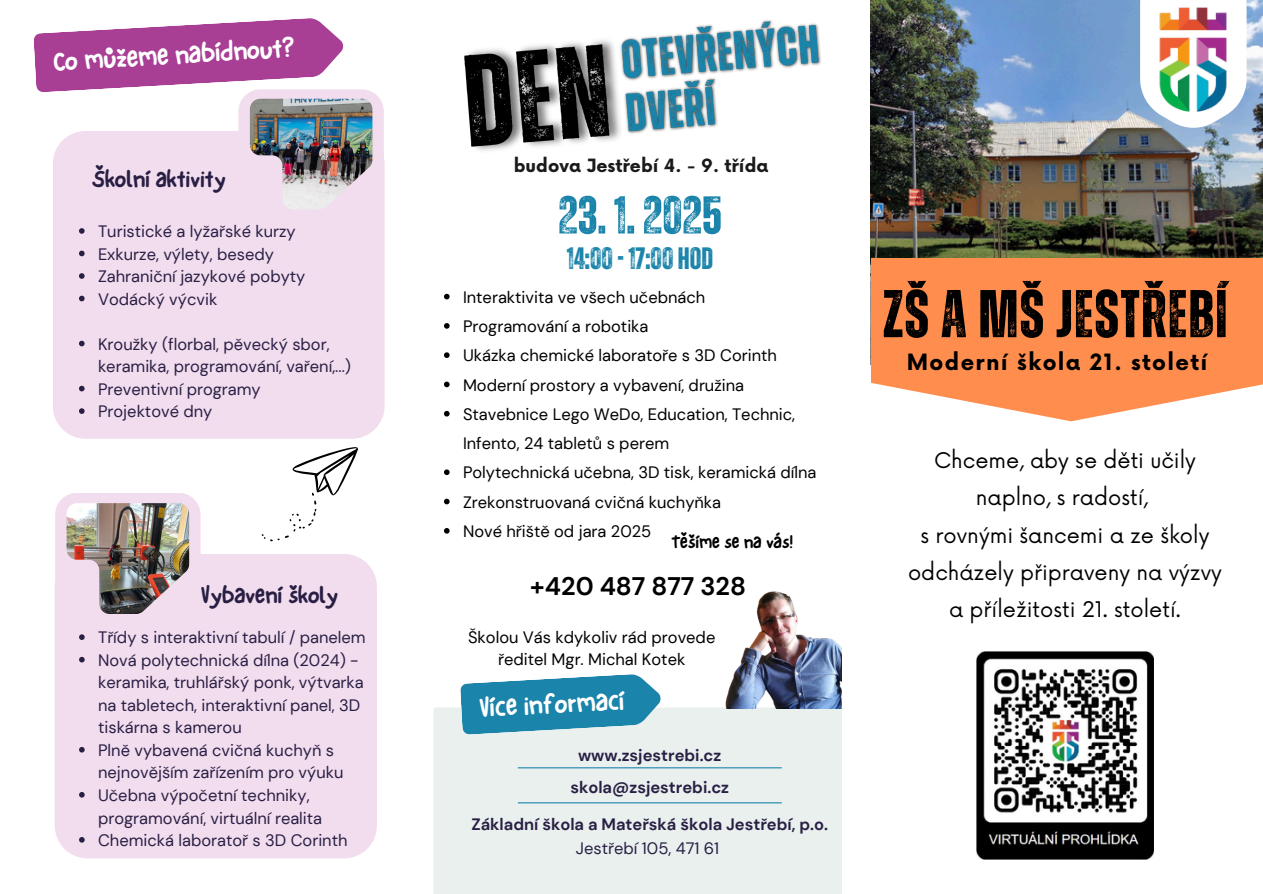
<style>
.page{position:relative;width:1263px;height:894px;background:#fff}
.page>*{position:absolute;margin:0;border:0;box-sizing:border-box;transform-origin:0 0}
.t1{font:700 67.35px "Zuume Rough";letter-spacing:.02em;color:#000}
.t2{font:700 53.25px "Zuume Rough";color:#1b84aa}
.t3{font:700 30.9px "Zuume Rough";color:#1b84aa}
.t4{font:26.25px "NF One Little Font Bold";color:#fff}
.t5{font:700 25.35px "DM Sans";color:#000}
.t6{font:23.4px "NF One Little Font Bold";color:#291f44}
.t7{font:700 21.9px "Now";letter-spacing:.06em;color:#000}
.t8{font:21px/37.2px "Now";color:#000;text-align:center}
.t9{font:700 17.85px "Now";color:#1b1919}
.t10{font:17.85px "NF One Little Font Bold";color:#000}
.t11{font:16.5px/22.5px "DM Sans";color:#291f44}
.t12{font:16.5px/22.5px "DM Sans";color:#000;text-align:center}
.t13{font:700 16.5px "DM Sans";color:#291f44}
</style>
<div class="page">
<img style="left:871px;top:0;width:392px;height:258px">
<div style="left:238px;top:89px;width:146px;height:130px;background:#f2ddee;border-radius:22px"></div>
<svg style="left:1140px;top:0;width:106px;height:128px"></svg>
<div style="left:53px;top:131px;width:331px;height:307px;background:#f2ddee"></div>
<img style="left:250px;top:99px;width:122px;height:110px">
<div style="left:433px;top:707px;width:409px;height:186px;background:#e9f0ee"></div>
<img style="left:726px;top:591px;width:116px;height:116px">
<div style="left:55px;top:492px;width:146px;height:130px;background:#f2ddee;border-radius:22px"></div>
<div style="left:55px;top:553px;width:322px;height:305px;background:#f2ddee"></div>
<img style="left:67px;top:503px;width:122px;height:110px">
<hr style="left:518px;top:767px;width:264px;height:1px;background:#1b84aa">
<hr style="left:518px;top:802px;width:264px;height:1px;background:#1b84aa">
<img style="left:1151px;top:0;width:84px;height:116px">
<svg style="left:871px;top:258px;width:392px;height:163px;background:#ff9a62"></svg>
<svg style="left:460px;top:674px;width:201px;height:60px;background:#479bb9"></svg>
<svg style="left:79px;top:228px;width:6px;height:6px"></svg>
<svg style="left:79px;top:250px;width:6px;height:6px"></svg>
<svg style="left:79px;top:273px;width:6px;height:6px"></svg>
<svg style="left:79px;top:295px;width:6px;height:6px"></svg>
<svg style="left:79px;top:340px;width:6px;height:6px"></svg>
<svg style="left:79px;top:385px;width:6px;height:6px"></svg>
<svg style="left:79px;top:408px;width:6px;height:6px"></svg>
<svg style="left:261px;top:447px;width:97px;height:94px"></svg>
<svg style="left:34px;top:18px;width:309px;height:74px"></svg>
<img style="left:976px;top:651px;width:178px;height:208px">
<img style="left:464px;top:40px;width:151px;height:111px">
<img style="left:615px;top:20px;width:206px;height:119px">
<svg style="left:444px;top:294px;width:6px;height:5px"></svg>
<svg style="left:444px;top:323px;width:6px;height:5px"></svg>
<svg style="left:444px;top:352px;width:6px;height:6px"></svg>
<svg style="left:444px;top:381px;width:6px;height:36px"></svg>
<svg style="left:444px;top:469px;width:6px;height:6px"></svg>
<svg style="left:444px;top:498px;width:6px;height:6px"></svg>
<svg style="left:444px;top:528px;width:6px;height:5px"></svg>
<svg style="left:79px;top:634px;width:6px;height:5px"></svg>
<svg style="left:79px;top:656px;width:6px;height:6px"></svg>
<svg style="left:79px;top:746px;width:6px;height:6px"></svg>
<svg style="left:79px;top:791px;width:6px;height:6px"></svg>
<svg style="left:79px;top:836px;width:6px;height:6px"></svg>
<p class="t4" style="left:52px;top:46px;width:244px;rotate:-3deg">Co můžeme nabídnout?</p>
<p class="t6" style="left:92px;top:165px;width:135px">Školní aktivity</p>
<h6 class="t11" style="left:98px;top:220px;width:199px">Turistické a lyžařské kurzy</h6>
<p class="t11" style="left:98px;top:243px;width:177px">Exkurze, výlety, besedy</p>
<p class="t11" style="left:98px;top:265px;width:209px">Zahraniční jazykové pobyty</p>
<p class="t11" style="left:98px;top:288px;width:121px">Vodácký výcvik</p>
<p class="t11" style="left:98px;top:333px;width:255px">Kroužky (florbal, pěvecký sbor, keramika, programování, vaření,...)</p>
<p class="t11" style="left:98px;top:378px;width:164px">Preventivní programy</p>
<p class="t11" style="left:98px;top:400px;width:116px">Projektové dny</p>
<h5 class="t6" style="left:201px;top:580px;width:139px">Vybavení školy</h5>
<p class="t11" style="left:98px;top:626px;width:269px">Třídy s interaktivní tabulí / panelem</p>
<p class="t11" style="left:98px;top:648px;width:267px">Nová polytechnická dílna (2024) - keramika, truhlářský ponk, výtvarka na tabletech, interaktivní panel, 3D tiskárna s kamerou</p>
<h5 class="t11" style="left:98px;top:738px;width:247px">Plně vybavená cvičná kuchyň s nejnovějším zařízením pro výuku</h5>
<p class="t11" style="left:98px;top:783px;width:226px">Učebna výpočetní techniky, programování, virtuální realita</p>
<p class="t11" style="left:98px;top:828px;width:251px">Chemická laboratoř s 3D Corinth</p>
<p class="t9" style="left:514px;top:155px;width:256px">budova Jestřebí 4. - 9. třída</p>
<p class="t2" style="left:558px;top:191px;width:165px">23. 1.2025</p>
<p class="t3" style="left:567px;top:244px;width:148px">14:00- 17:00hod</p>
<p class="t12" style="left:463px;top:286px;width:244px">Interaktivita ve všech učebnách</p>
<p class="t12" style="left:463px;top:315px;width:187px">Programování a robotika</p>
<p class="t12" style="left:463px;top:344px;width:315px">Ukázka chemické laboratoře s 3D Corinth</p>
<p class="t12" style="left:463px;top:373px;width:283px">Moderní prostory a vybavení, družina</p>
<p class="t12" style="left:463px;top:399px;width:334px;line-height:29.2px;text-align:left">Stavebnice Lego WeDo, Education, Technic,<br>Infento, 24 tabletů s perem</p>
<p class="t12" style="left:463px;top:461px;width:355px">Polytechnická učebna, 3D tisk, keramická dílna</p>
<p class="t12" style="left:463px;top:490px;width:260px">Zrekonstruovaná cvičná kuchyňka</p>
<p class="t12" style="left:463px;top:520px;width:190px">Nové hřiště od jara 2025</p>
<p class="t10" style="left:672px;top:531px;width:123px">Těšíme se na vás!</p>
<p class="t5" style="left:530px;top:569px;width:218px">+420 487 877 328</p>
<p class="t12" style="left:468px;top:625px;width:249px">Školou Vás kdykoliv rád provede ředitel Mgr. Michal Kotek</p>
<p class="t4" style="left:478px;top:692px;width:147px;rotate:-3deg">Více informací</p>
<p class="t13" style="left:578px;top:744px;width:145px">www.zsjestrebi.cz</p>
<p class="t13" style="left:570px;top:776px;width:160px">skola@zsjestrebi.cz</p>
<p class="t13" style="left:471px;top:813px;width:358px">Základní škola a Mateřská škola Jestřebí, p.o.</p>
<h6 class="t11" style="left:576px;top:837px;width:145px">Jestřebí 105, 471 61</h6>
<p class="t1" style="left:883px;top:283px;width:346px">ZŠ A MŠ JESTŘEBÍ</p>
<p class="t7" style="left:907px;top:350px;width:302px">Moderní škola 21. století</p>
<p class="t8" style="left:934px;top:443px;width:263px">Chceme, aby se děti učily naplno, s radostí,</p>
<p class="t8" style="left:908px;top:517px;width:315px">s rovnými šancemi a ze školy odcházely připraveny na výzvy a příležitosti 21. století.</p>
</div>
